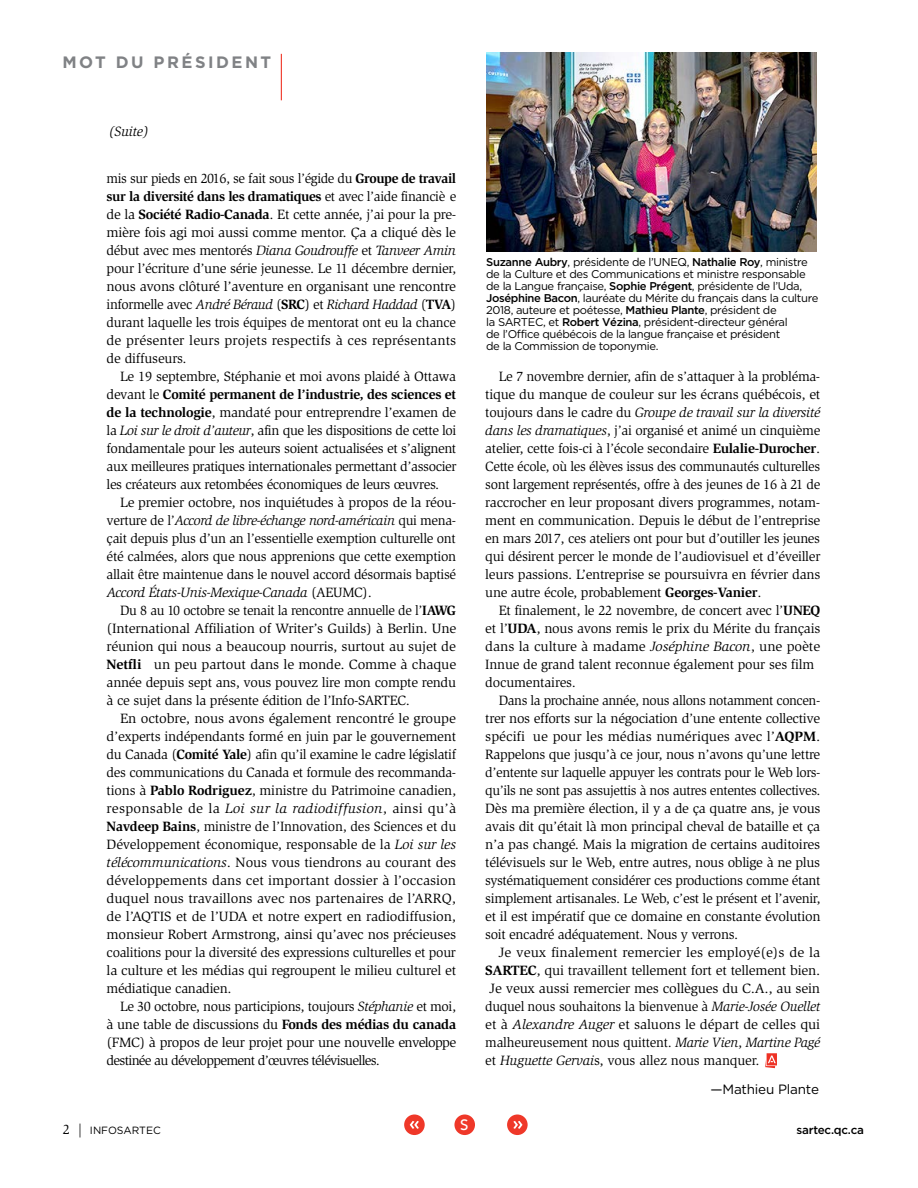
<style>
.page{position:relative;width:918px;height:1188px;background:#fff}
.page>*{position:absolute;margin:0;border:0;box-sizing:border-box;transform-origin:0 0}
.t1{font:700 16.5px "Gotham";letter-spacing:.15em;color:#808285}
.t2{font:500 15px "Avenir";color:#fff}
.t3{font:13.8px/18px "Slimbach Std";letter-spacing:-.02em;color:#000;text-align:justify}
.t4{font:italic 13.8px "Slimbach Std";letter-spacing:-.015em;color:#000}
.t5{font:13.5px "Gotham";letter-spacing:-.015em;color:#000}
.t6{font:500 11.7px "Gotham";letter-spacing:-.015em;color:#000}
.t7{font:11.25px/12px "Gotham";letter-spacing:-.03em;color:#000}
.t8{font:10.5px "Gotham";color:#000}
.s1{font-weight:700}
.s2{font-style:italic}
.s3{font-family:"Slimbach Std";font-size:13.8px}
.s4{font-weight:500}
</style>
<div class="page">
<svg style="left:507px;top:1114px;width:21px;height:21px"></svg>
<svg style="left:404px;top:1114px;width:21px;height:21px"></svg>
<div style="left:454px;top:1115px;width:21px;height:20px;background:#ef3829;border-radius:50%"></div>
<hr style="left:281px;top:54px;width:1px;height:46px;background:#ef3829">
<svg style="left:765px;top:1053px;width:12px;height:15px"></svg>
<img style="left:486px;top:52px;width:331px;height:199px">
<p class="t1" style="left:63px;top:52px;width:210px">MOT DU PRÉSIDENT</p>
<p class="t4" style="left:109px;top:123px;width:42px">(Suite)</p>
<p class="t3" style="left:107px;top:169px;width:351px">mis sur pieds en 2016, se fait sous l’égide du <span class="s1">Groupe de travail sur la diversité dans les dramatiques</span> et avec l’aide financiè e de la <span class="s1">Société Radio-Canada</span>. Et cette année, j’ai pour la pre&shy;mière fois agi moi aussi comme mentor. Ça a cliqué dès le début avec mes mentorés <span class="s2">Diana Goudrouffe</span> et <span class="s2">Tanveer Amin </span>pour l’écriture d’une série jeunesse. Le 11 décembre dernier, nous avons clôturé l’aventure en organisant une rencontre informelle avec <span class="s2">André Béraud</span> (<span class="s1">SRC</span>) et <span class="s2">Richard Haddad</span> (<span class="s1">TVA</span>) durant laquelle les trois équipes de mentorat ont eu la chance de présenter leurs projets respectifs à ces représentants de diffuseurs.</p>
<p class="t3" style="left:107px;top:367px;width:351px;text-indent:14px">Le 19 septembre, Stéphanie et moi avons plaidé à Ottawa devant le <span class="s1">Comité permanent de l’industrie, des sciences et de la technologie</span>, mandaté pour entreprendre l’examen de la <span class="s2">Loi sur le droit d’auteur</span>, afin que les dispositions de cette loi fondamentale pour les auteurs soient actualisées et s’alignent aux meilleures pratiques internationales permettant d’associer les créateurs aux retombées économiques de leurs œuvres.</p>
<p class="t3" style="left:107px;top:493px;width:351px;text-indent:14px">Le premier octobre, nos inquiétudes à propos de la réou&shy;verture de l’<span class="s2">Accord de libre-échange nord-américain</span> qui mena&shy;çait depuis plus d’un an l’essentielle exemption culturelle ont été calmées, alors que nous apprenions que cette exemption allait être maintenue dans le nouvel accord désormais baptisé <span class="s2">Accord États-Unis-Mexique-Canada</span> (AEUMC).</p>
<p class="t3" style="left:107px;top:601px;width:351px;text-indent:14px">Du 8 au 10 octobre se tenait la rencontre annuelle de l’<span class="s1">IAWG </span>(International Affiliation of Writer’s Guilds) à Berlin. Une réunion qui nous a beaucoup nourris, surtout au sujet de <span class="s1">Netfli</span> un peu partout dans le monde. Comme à chaque année depuis sept ans, vous pouvez lire mon compte rendu à ce sujet dans la présente édition de l’Info-SARTEC.</p>
<p class="t3" style="left:107px;top:709px;width:351px;text-indent:14px">En octobre, nous avons également rencontré le groupe d’experts indépendants formé en juin par le gouvernement du Canada (<span class="s1">Comité Yale</span>) afin qu’il examine le cadre législatif des communications du Canada et formule des recommanda&shy;tions à <span class="s1">Pablo Rodriguez</span>, ministre du Patrimoine canadien, responsable de la <span class="s2">Loi sur la radiodiffusion</span>, ainsi qu’à <span class="s1">Navdeep Bains</span>, ministre de l’Innovation, des Sciences et du Développement économique, responsable de la <span class="s2">Loi sur les télécommunications</span>. Nous vous tiendrons au courant des développements dans cet important dossier à l’occasion duquel nous travaillons avec nos partenaires de l’ARRQ, de l’AQTIS et de l’UDA et notre expert en radiodiffusion, monsieur Robert Armstrong, ainsi qu’avec nos précieuses coalitions pour la diversité des expressions culturelles et pour la culture et les médias qui regroupent le milieu culturel et médiatique canadien.</p>
<p class="t3" style="left:107px;top:997px;width:351px;text-indent:14px">Le 30 octobre, nous participions, toujours <span class="s2">Stéphanie</span> et moi, à une table de discussions du <span class="s1">Fonds des médias du canada </span>(FMC) à propos de leur projet pour une nouvelle enveloppe destinée au développement d’œuvres télévisuelles.</p>
<p class="t8" style="left:63px;top:1124px;width:99px"><span class="s3">2 |</span> INFOSARTEC</p>
<p class="t2" style="left:460px;top:1112px;width:10px">S</p>
<p class="t7" style="left:486px;top:256px;width:334px"><span class="s4">Suzanne Aubry</span>, présidente de l’UNEQ, <span class="s4">Nathalie Roy</span>, ministre de la Culture et des Communications et ministre responsable de la Langue française, <span class="s4">Sophie Prégent</span>, présidente de l’Uda, <span class="s4">Joséphine Bacon</span>, lauréate du Mérite du français dans la culture 2018, auteure et poétesse, <span class="s4">Mathieu Plante</span>, président de<br>la SARTEC, et <span class="s4">Robert Vézina</span>, président-directeur général<br>de l’Office québécois de la langue française et président<br>de la Commission de toponymie.</p>
<p class="t3" style="left:485px;top:367px;width:337px;text-indent:14px">Le 7 novembre dernier, afin de s’attaquer à la probléma&shy;tique du manque de couleur sur les écrans québécois, et toujours dans le cadre du <span class="s2">Groupe de travail sur la diversité dans les dramatiques</span>, j’ai organisé et animé un cinquième atelier, cette fois-ci à l’école secondaire <span class="s1">Eulalie-Durocher</span>.<br>Cette école, où les élèves issus des communautés culturelles sont largement représentés, offre à des jeunes de 16 à 21 de raccrocher en leur proposant divers programmes, notam&shy;ment en communication. Depuis le début de l’entreprise en mars 2017, ces ateliers ont pour but d’outiller les jeunes qui désirent percer le monde de l’audiovisuel et d’éveiller leurs passions. L’entreprise se poursuivra en février dans une autre école, probablement <span class="s1">Georges-Vanier</span>.</p>
<p class="t3" style="left:485px;top:601px;width:337px;text-align:left;text-indent:14px">Et finalement, le 22 novembre, de concert avec l’<span class="s1">UNEQ </span>et l’<span class="s1">UDA</span>, nous avons remis le prix du Mérite du français dans la culture à madame <span class="s2">Joséphine Bacon</span>, une poète Innue de grand talent reconnue également pour ses film documentaires.</p>
<p class="t3" style="left:485px;top:691px;width:337px;text-indent:14px">Dans la prochaine année, nous allons notamment concen&shy;trer nos efforts sur la négociation d’une entente collective spécifi ue pour les médias numériques avec l’<span class="s1">AQPM</span>.<br>Rappelons que jusqu’à ce jour, nous n’avons qu’une lettre d’entente sur laquelle appuyer les contrats pour le Web lors&shy;qu’ils ne sont pas assujettis à nos autres ententes collectives.<br>Dès ma première élection, il y a de ça quatre ans, je vous avais dit qu’était là mon principal cheval de bataille et ça n’a pas changé. Mais la migration de certains auditoires télévisuels sur le Web, entre autres, nous oblige à ne plus systématiquement considérer ces productions comme étant simplement artisanales. Le Web, c’est le présent et l’avenir, et il est impératif que ce domaine en constante évolution soit encadré adéquatement. Nous y verrons.</p>
<p class="t3" style="left:485px;top:943px;width:337px;text-indent:14px">Je veux finalement remercier les employé(e)s de la <span class="s1">SARTEC</span>, qui travaillent tellement fort et tellement bien.<br>Je veux aussi remercier mes collègues du C.A., au sein duquel nous souhaitons la bienvenue à <span class="s2">Marie-Josée Ouellet </span>et à <span class="s2">Alexandre Auger</span> et saluons le départ de celles qui malheureusement nous quittent. <span class="s2">Marie Vien</span>, <span class="s2">Martine Pagé </span>et <span class="s2">Huguette Gervai</span>s, vous allez nous manquer.</p>
<p class="t5" style="left:711px;top:1082px;width:110px">—Mathieu Plante</p>
<p class="t6" style="left:796px;top:1123px;width:69px">sartec.qc.ca</p>
</div>
